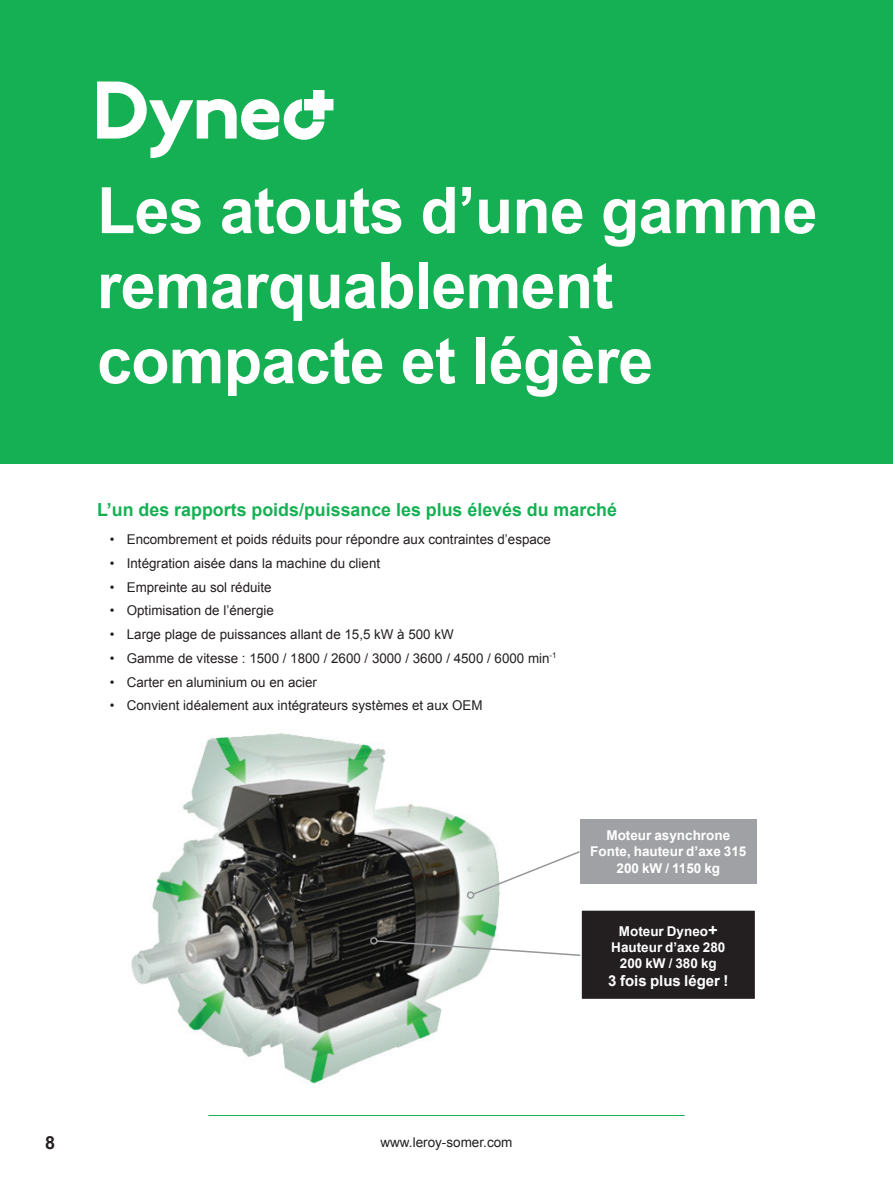
<style>
.page{position:relative;width:893px;height:1191px;background:#fff}
.page>*{position:absolute;margin:0;border:0;box-sizing:border-box;transform-origin:0 0}
.t1{font:700 64.5px/75px "Arial";letter-spacing:-.01em;color:#fff}
.t2{font:700 18px "Arial";color:#15b053}
.t3{font:700 18px "Arial";color:#231f20}
.t4{font:700 15px "Arial";color:#fff}
.t5{font:13.5px "Arial";color:#231f20}
.t6{font:700 13.5px/16.2px "Arial";color:#fff;text-align:center}
.s1{font-size:16.5px}
</style>
<div class="page">
<hr style="left:208px;top:1115px;width:477px;height:1px;background:#15b053">
<div style="left:0;top:0;width:893px;height:463px;background:#15b053"></div>
<img style="left:131px;top:733px;width:369px;height:351px">
<svg style="left:97px;top:81px;width:236px;height:77px"></svg>
<svg style="left:471px;top:850px;width:109px;height:46px"></svg>
<div style="left:467px;top:891px;width:7px;height:8px;border:2px solid #95979a;border-radius:50%"></div>
<svg style="left:375px;top:939px;width:205px;height:18px"></svg>
<div style="left:370px;top:937px;width:8px;height:7px;border:2px solid #95979a;border-radius:50%"></div>
<div style="left:580px;top:819px;width:176px;height:65px;background:#a0a1a5"></div>
<div style="left:581px;top:910px;width:175px;height:89px;background:#231f20"></div>
<div style="left:580px;top:909px;width:176px;height:91px;border:2px solid #fff"></div>
<h1 class="t1" style="left:97px;top:175px;width:722px">Les atouts d’une gamme remarquablement compacte et légère</h1>
<h2 class="t2" style="left:97px;top:498px;width:521px">L’un des rapports poids/puissance les plus élevés du marché</h2>
<p class="t5" style="left:110px;top:530px;width:443px">• Encombrement et poids réduits pour répondre aux contraintes d’espace</p>
<p class="t5" style="left:110px;top:554px;width:272px">• Intégration aisée dans la machine du client</p>
<p class="t5" style="left:110px;top:578px;width:163px">• Empreinte au sol réduite</p>
<p class="t5" style="left:110px;top:602px;width:166px">• Optimisation de l’énergie</p>
<p class="t5" style="left:110px;top:625px;width:345px">• Large plage de puissances allant de 15,5 kW à 500 kW</p>
<p class="t5" style="left:110px;top:649px;width:448px">• Gamme de vitesse : 1500 / 1800 / 2600 / 3000 / 3600 / 4500 / 6000 min<sup>-1</sup></p>
<p class="t5" style="left:110px;top:673px;width:209px">• Carter en aluminium ou en acier</p>
<p class="t5" style="left:110px;top:697px;width:374px">• Convient idéalement aux intégrateurs systèmes et aux OEM</p>
<p class="t6" style="left:590px;top:827px;width:158px">Moteur asynchrone<br>Fonte, hauteur d’axe 315<br>200 kW / 1150 kg</p>
<h2 class="t3" style="left:45px;top:1130px;width:12px">8</h2>
<p class="t5" style="left:380px;top:1133px;width:134px">www.leroy-somer.com</p>
<p class="t6" style="left:611px;top:923px;width:116px">Moteur Dyneo<span class="s1">+<br></span>Hauteur d’axe 280<br>200 kW / 380 kg</p>
<p class="t4" style="left:608px;top:970px;width:122px">3 fois plus léger !</p>
</div>
